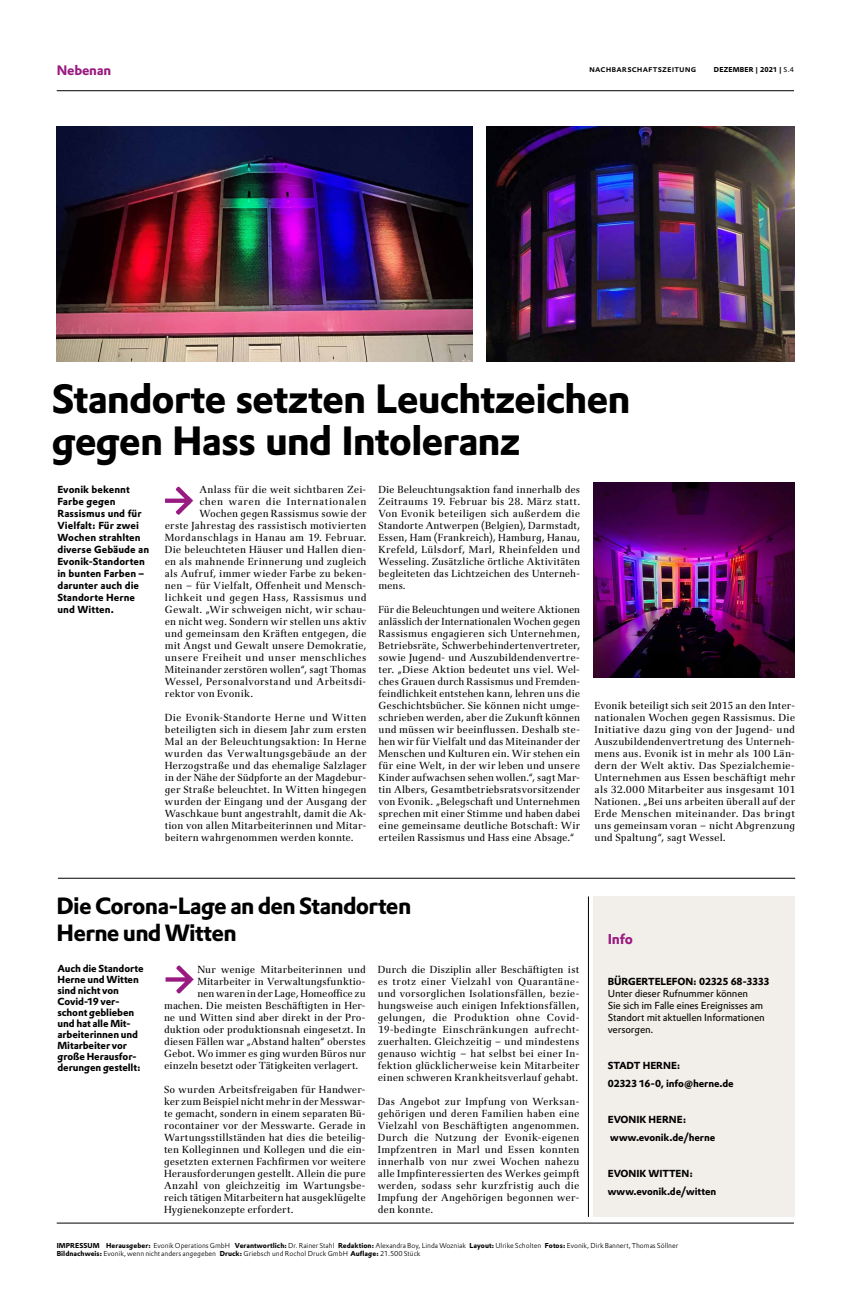
<style>
.page{position:relative;width:851px;height:1304px;background:#fff}
.page>*{position:absolute;margin:0;border:0;box-sizing:border-box;transform-origin:0 0}
.t1{font:700 40px/42px "Evonik Prokyon";letter-spacing:-.025em;color:#000}
.t2{font:700 23px/27px "Evonik Prokyon";letter-spacing:-.035em;color:#000}
.t3{font:700 14px "Evonik Prokyon";color:#991a81}
.t4{font:700 13.4px "Evonik Prokyon";letter-spacing:-.02em;color:#991a81}
.t5{font:10px/12px "Evonik Antares";letter-spacing:.01em;color:#000;text-align:justify}
.t6{font:10px/12px "Evonik Antares";letter-spacing:.01em;color:#000;text-align:justify;scale:.96 1}
.t7{font:700 10px/12px "Evonik Prokyon";letter-spacing:-.005em;color:#000}
.t8{font:10px/12px "Evonik Prokyon";letter-spacing:-.015em;color:#000}
.t9{font:10px "Evonik Antares";letter-spacing:.03em;color:#000}
.t10{font:10px "Evonik Antares";letter-spacing:.035em;color:#000}
.t11{font:10px "Evonik Antares";letter-spacing:-.01em;color:#000}
.t12{font:10px "Evonik Antares";letter-spacing:.05em;color:#000}
.t13{font:500 9px "Evonik Prokyon";letter-spacing:.015em;color:#000}
.t14{font:300 7px/8px "Evonik Prokyon";color:#000}
.t15{font:700 7px "Evonik Prokyon";letter-spacing:.03em;color:#000}
.s1{font-weight:400}
.s2{font-weight:700}
</style>
<div class="page">
<hr style="left:57px;top:1223px;width:736px;height:1px;background:#000">
<hr style="left:588px;top:896px;width:1px;height:321px;background:#000">
<div style="left:593px;top:896px;width:202px;height:321px;background:#f2eee9"></div>
<svg style="left:165px;top:487px;width:28px;height:28px"></svg>
<hr style="left:57px;top:91px;width:736px;height:1px;background:#000">
<img style="left:593px;top:483px;width:201px;height:195px">
<img style="left:57px;top:126px;width:415px;height:235px">
<svg style="left:165px;top:965px;width:28px;height:28px"></svg>
<img style="left:486px;top:126px;width:308px;height:235px">
<hr style="left:58px;top:878px;width:737px;height:1px;background:#000">
<h3 class="t4" style="left:57px;top:60px;width:56px">Nebenan</h3>
<p class="t13" style="left:589px;top:62px;width:109px">Nachbarschaftszeitung</p>
<p class="t15" style="left:713px;top:64px;width:82px">DEZEMBER | 2021 | <span class="s1">S.4</span></p>
<h1 class="t1" style="left:52px;top:374px;width:580px">Standorte setzten Leuchtzeichen gegen Hass und Intoleranz</h1>
<p class="t7" style="left:57px;top:482px;width:93px">Evonik bekennt<br>Farbe gegen<br>Rassismus und für<br>Vielfalt: Für zwei<br>Wochen strahlten diverse Gebäude an<br>Evonik-Standorten in bunten Farben – darunter auch die<br>Standorte Herne und Witten.</p>
<p class="t5" style="left:199px;top:482px;width:168px">Anlass für die weit sichtbaren Zei-</p>
<p class="t12" style="left:199px;top:493px;width:168px">chen waren die Internationalen</p>
<p class="t5" style="left:199px;top:506px;width:169px">Wochen gegen Rassismus sowie der</p>
<p class="t5" style="left:165px;top:518px;width:203px">erste Jahrestag des rassistisch motivierten</p>
<p class="t9" style="left:165px;top:529px;width:203px">Mordanschlags in Hanau am 19. Februar.</p>
<p class="t5" style="left:165px;top:542px;width:203px">Die beleuchteten Häuser und Hallen dien-</p>
<p class="t5" style="left:165px;top:554px;width:203px">en als mahnende Erinnerung und zugleich</p>
<p class="t5" style="left:165px;top:566px;width:203px">als Aufruf, immer wieder Farbe zu beken-</p>
<p class="t5" style="left:165px;top:578px;width:203px">nen – für Vielfalt, Offenheit und Mensch-</p>
<p class="t10" style="left:165px;top:589px;width:203px">lichkeit und gegen Hass, Rassismus und</p>
<p class="t5" style="left:165px;top:602px;width:203px">Gewalt. „Wir schweigen nicht, wir schau-</p>
<p class="t5" style="left:165px;top:614px;width:203px">en nicht weg. Sondern wir stellen uns aktiv</p>
<p class="t5" style="left:165px;top:626px;width:203px">und gemeinsam den Kräften entgegen, die</p>
<p class="t5" style="left:165px;top:638px;width:203px">mit Angst und Gewalt unsere Demokratie,</p>
<p class="t9" style="left:165px;top:649px;width:203px">unsere Freiheit und unser menschliches</p>
<p class="t6" style="left:165px;top:662px;width:211px">Miteinander zerstören wollen“, sagt Thomas</p>
<p class="t5" style="left:165px;top:674px;width:203px">Wessel, Personalvorstand und Arbeitsdi-</p>
<p class="t5" style="left:165px;top:686px;width:90px">rektor von Evonik.</p>
<p class="t5" style="left:165px;top:710px;width:203px">Die Evonik-Standorte Herne und Witten beteiligten sich in diesem Jahr zum ersten Mal an der Beleuchtungsaktion: In Herne wurden das Verwaltungsgebäude an der Herzogstraße und das ehemalige Salzlager in der Nähe der Südpforte an der Magdebur&shy;ger Straße beleuchtet. In Witten hingegen wurden der Eingang und der Ausgang der Waschkaue bunt angestrahlt, damit die Ak&shy;tion von allen Mitarbeiterinnen und Mitar&shy;beitern wahrgenommen werden konnte.</p>
<p class="t5" style="left:378px;top:482px;width:203px">Die Beleuchtungsaktion fand innerhalb des Zeitraums 19. Februar bis 28. März statt.<br>Von Evonik beteiligen sich außerdem die Standorte Antwerpen (Belgien), Darmstadt, Essen, Ham (Frankreich), Hamburg, Hanau, Krefeld, Lülsdorf, Marl, Rheinfelden und Wesseling. Zusätzliche örtliche Aktivitäten begleiteten das Lichtzeichen des Unterneh&shy;mens.</p>
<p class="t6" style="left:378px;top:602px;width:211px">Für die Beleuchtungen und weitere Aktionen anlässlich der Internationalen Wochen gegen Rassismus engagieren sich Unternehmen, Betriebsräte, Schwerbehindertenvertreter, sowie Jugend- und Auszubildendenvertre&shy;ter. „Diese Aktion bedeutet uns viel. Wel&shy;ches Grauen durch Rassismus und Fremden&shy;feindlichkeit entstehen kann, lehren uns die Geschichtsbücher. Sie können nicht umge&shy;schrieben werden, aber die Zukunft können und müssen wir beeinflussen. Deshalb ste&shy;hen wir für Vielfalt und das Miteinander der Menschen und Kulturen ein. Wir stehen ein für eine Welt, in der wir leben und unsere Kinder aufwachsen sehen wollen.“, sagt Mar&shy;tin Albers, Gesamtbetriebsratsvorsitzender von Evonik. „Belegschaft und Unternehmen sprechen mit einer Stimme und haben dabei eine gemeinsame deutliche Botschaft: Wir erteilen Rassismus und Hass eine Absage.“</p>
<p class="t5" style="left:594px;top:698px;width:202px">Evonik beteiligt sich seit 2015 an den Inter&shy;nationalen Wochen gegen Rassismus. Die Initiative dazu ging von der Jugend- und Auszubildendenvertretung des Unterneh&shy;mens aus. Evonik ist in mehr als 100 Län&shy;dern der Welt aktiv. Das Spezialchemie-Unternehmen aus Essen beschäftigt mehr als 32.000 Mitarbeiter aus insgesamt 101<br>Nationen. „Bei uns arbeiten überall auf der Erde Menschen miteinander. Das bringt uns gemeinsam voran – nicht Abgrenzung und Spaltung“, sagt Wessel.</p>
<h2 class="t2" style="left:56px;top:891px;width:356px">Die Corona-Lage an den Standorten<br>Herne und Witten</h2>
<p class="t7" style="left:57px;top:962px;width:88px;line-height:11px">Auch die Standorte<br>Herne und Witten sind nicht von<br>Covid-19 ver&shy;schont geblieben und hat alle Mit&shy;arbeiterinnen und<br>Mitarbeiter vor große Herausfor&shy;derungen gestellt:</p>
<p class="t5" style="left:197px;top:962px;width:170px">Nur wenige Mitarbeiterinnen und</p>
<p class="t5" style="left:197px;top:974px;width:170px">Mitarbeiter in Verwaltungsfunktio-</p>
<p class="t11" style="left:197px;top:985px;width:170px">nen waren in der Lage, Homeoffice zu</p>
<p class="t5" style="left:164px;top:998px;width:203px">machen. Die meisten Beschäftigten in Her-</p>
<p class="t5" style="left:164px;top:1010px;width:203px">ne und Witten sind aber direkt in der Pro-</p>
<p class="t5" style="left:164px;top:1022px;width:203px">duktion oder produktionsnah eingesetzt. In</p>
<p class="t5" style="left:164px;top:1034px;width:203px">diesen Fällen war „Abstand halten“ oberstes</p>
<p class="t5" style="left:164px;top:1046px;width:203px">Gebot. Wo immer es ging wurden Büros nur</p>
<p class="t5" style="left:164px;top:1058px;width:196px">einzeln besetzt oder Tätigkeiten verlagert.</p>
<p class="t5" style="left:164px;top:1082px;width:203px">So wurden Arbeitsfreigaben für Handwer&shy;ker zum Beispiel nicht mehr in der Messwar&shy;te gemacht, sondern in einem separaten Bü&shy;rocontainer vor der Messwarte. Gerade in Wartungsstillständen hat dies die beteilig&shy;ten Kolleginnen und Kollegen und die ein&shy;gesetzten externen Fachfirmen vor weitere Herausforderungen gestellt. Allein die pure Anzahl von gleichzeitig im Wartungsbe&shy;reich tätigen Mitarbeitern hat ausgeklügelte Hygienekonzepte erfordert.</p>
<p class="t5" style="left:378px;top:962px;width:203px">Durch die Disziplin aller Beschäftigten ist es trotz einer Vielzahl von Quarantäne&shy;und vorsorglichen Isolationsfällen, bezie&shy;hungsweise auch einigen Infektionsfällen, gelungen, die Produktion ohne Covid-19-bedingte Einschränkungen aufrecht&shy;zuerhalten. Gleichzeitig – und mindestens genauso wichtig – hat selbst bei einer In&shy;fektion glücklicherweise kein Mitarbeiter einen schweren Krankheitsverlauf gehabt.</p>
<p class="t5" style="left:378px;top:1094px;width:203px">Das Angebot zur Impfung von Werksan&shy;gehörigen und deren Familien haben eine Vielzahl von Beschäftigten angenommen.<br>Durch die Nutzung der Evonik-eigenen Impfzentren in Marl und Essen konnten innerhalb von nur zwei Wochen nahezu alle Impfinteressierten des Werkes geimpft werden, sodass sehr kurzfristig auch die Impfung der Angehörigen begonnen wer&shy;den konnte.</p>
<h3 class="t3" style="left:607px;top:928px;width:27px">Info</h3>
<p class="t7" style="left:607px;top:974px;width:163px">BÜRGERTELEFON: 02325 68-3333</p>
<p class="t8" style="left:607px;top:987px;width:158px">Unter dieser Rufnummer können<br>Sie sich im Falle eines Ereignisses am<br>Standort mit aktuellen Informationen versorgen.</p>
<p class="t7" style="left:607px;top:1055px;width:127px;line-height:18px">STADT HERNE:<br>02323 16-0, info@herne.de</p>
<p class="t7" style="left:607px;top:1109px;width:109px;line-height:18px">EVONIK HERNE: www.evonik.de/herne</p>
<p class="t7" style="left:607px;top:1163px;width:110px;line-height:18px">EVONIK WITTEN: www.evonik.de/witten</p>
<p class="t14" style="left:57px;top:1241px;width:623px"><span class="s2">IMPRESSUM Herausgeber:</span> Evonik Operations GmbH <span class="s2">Verantwortlich:</span> Dr. Rainer Stahl <span class="s2">Redaktion:</span> Alexandra Boy, Linda Wozniak <span class="s2">Layout:</span> Ulrike Scholten <span class="s2">Fotos:</span> Evonik, Dirk Bannert, Thomas Söllner<br><span class="s2">Bildnachweis:</span> Evonik, wenn nicht anders angegeben <span class="s2">Druck:</span> Griebsch und Rochol Druck GmbH <span class="s2">Auflage:</span> 21.500 Stück</p>
</div>
